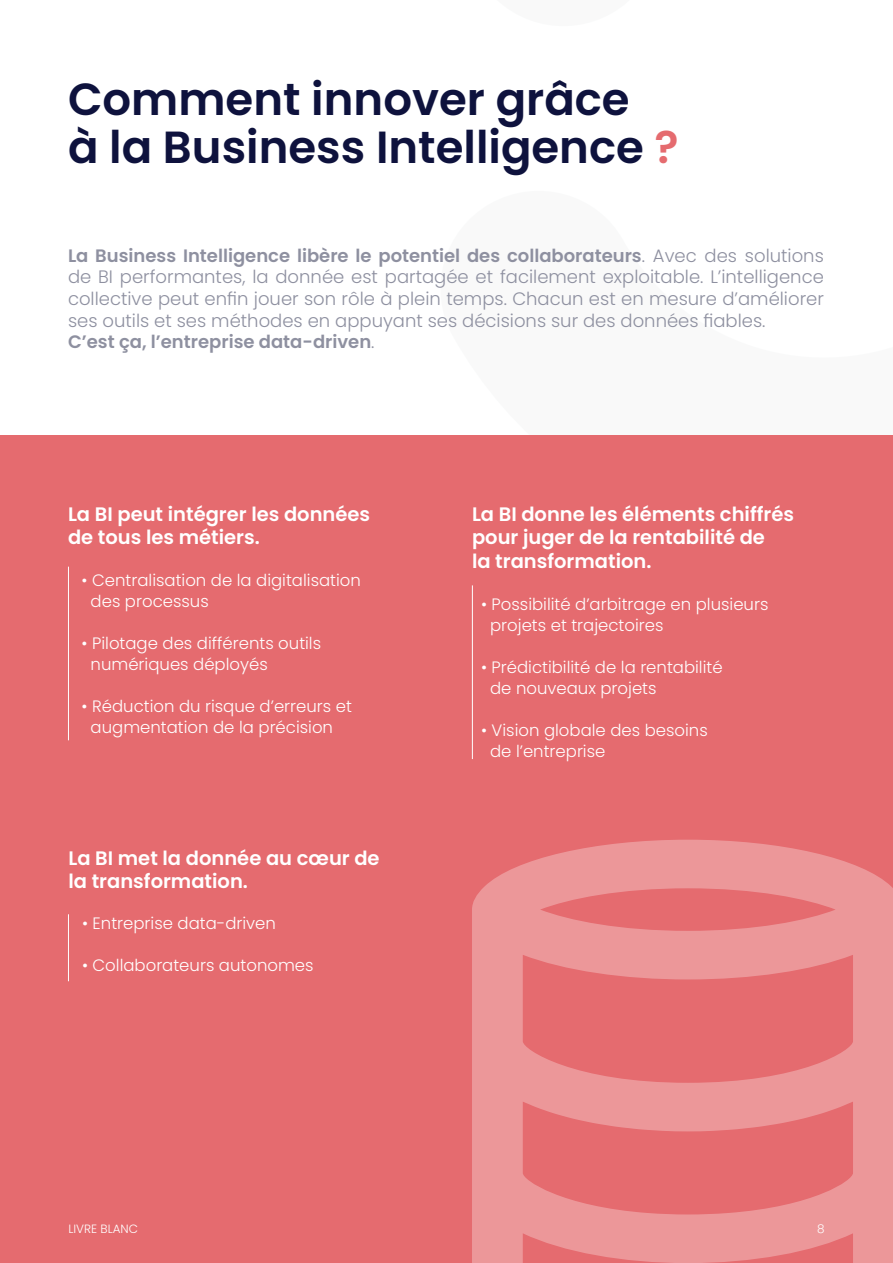
<style>
.page{position:relative;width:893px;height:1263px;background:#fff}
.page>*{position:absolute;margin:0;border:0;box-sizing:border-box;transform-origin:0 0}
.t1{font:600 45px/48px "Poppins";color:#0e123d}
.t2{font:600 19.5px/23.4px "Poppins";color:#fff}
.t3{font:300 18px/21.6px "Poppins";color:#8e90a0}
.t4{font:300 16.5px/21px "Poppins";color:#fff}
.t5{font:300 12px "Poppins";color:#fff}
.s1{color:#e56b6f}
.s2{font-weight:600}
</style>
<div class="page">
<div style="left:0;top:436px;width:893px;height:827px;background:#e56b6f"></div>
<svg style="left:472px;top:840px;width:421px;height:423px;fill:#ec9799"></svg>
<hr style="left:68px;top:567px;width:1px;height:173px;background:#fff">
<hr style="left:472px;top:585px;width:1px;height:174px;background:#fff">
<hr style="left:68px;top:914px;width:1px;height:67px;background:#fff">
<h1 class="t1" style="left:68px;top:76px;width:612px">Comment innover grâce<br>à la Business Intelligence <span class="s1">?</span></h1>
<p class="t3" style="left:68px;top:245px;width:757px"><span class="s2">La Business Intelligence libère le potentiel des collaborateurs</span>. Avec des solutions de BI performantes, la donnée est partagée et facilement exploitable. L’intelligence collective peut enfin jouer son rôle à plein temps. Chacun est en mesure d’améliorer ses outils et ses méthodes en appuyant ses décisions sur des données fiables.<br><span class="s2">C’est ça, l’entreprise data-driven</span>.</p>
<p class="t2" style="left:68px;top:502px;width:304px">La BI peut intégrer les données de tous les métiers.</p>
<p class="t4" style="left:91px;top:570px;width:272px;text-indent:-9px">• Centralisation de la digitalisation des processus</p>
<p class="t4" style="left:91px;top:633px;width:232px;text-indent:-9px">• Pilotage des différents outils numériques déployés</p>
<p class="t4" style="left:91px;top:696px;width:263px;text-indent:-9px">• Réduction du risque d’erreurs et augmentation de la précision</p>
<p class="t2" style="left:68px;top:846px;width:313px">La BI met la donnée au cœur de la transformation.</p>
<p class="t4" style="left:82px;top:913px;width:195px">• Entreprise data-driven</p>
<p class="t4" style="left:82px;top:955px;width:233px">• Collaborateurs autonomes</p>
<p class="t2" style="left:472px;top:502px;width:323px">La BI donne les éléments chiffrés pour juger de la rentabilité de<br>la transformation.</p>
<p class="t4" style="left:490px;top:594px;width:280px;text-indent:-9px">• Possibilité d’arbitrage en plusieurs projets et trajectoires</p>
<p class="t4" style="left:490px;top:657px;width:234px;text-indent:-9px">• Prédictibilité de la rentabilité de nouveaux projets</p>
<p class="t4" style="left:490px;top:720px;width:219px;text-indent:-9px">• Vision globale des besoins de l’entreprise</p>
<p class="t5" style="left:68px;top:1222px;width:71px">LIVRE BLANC</p>
<p class="t5" style="left:817px;top:1222px;width:9px">8</p>
</div>
